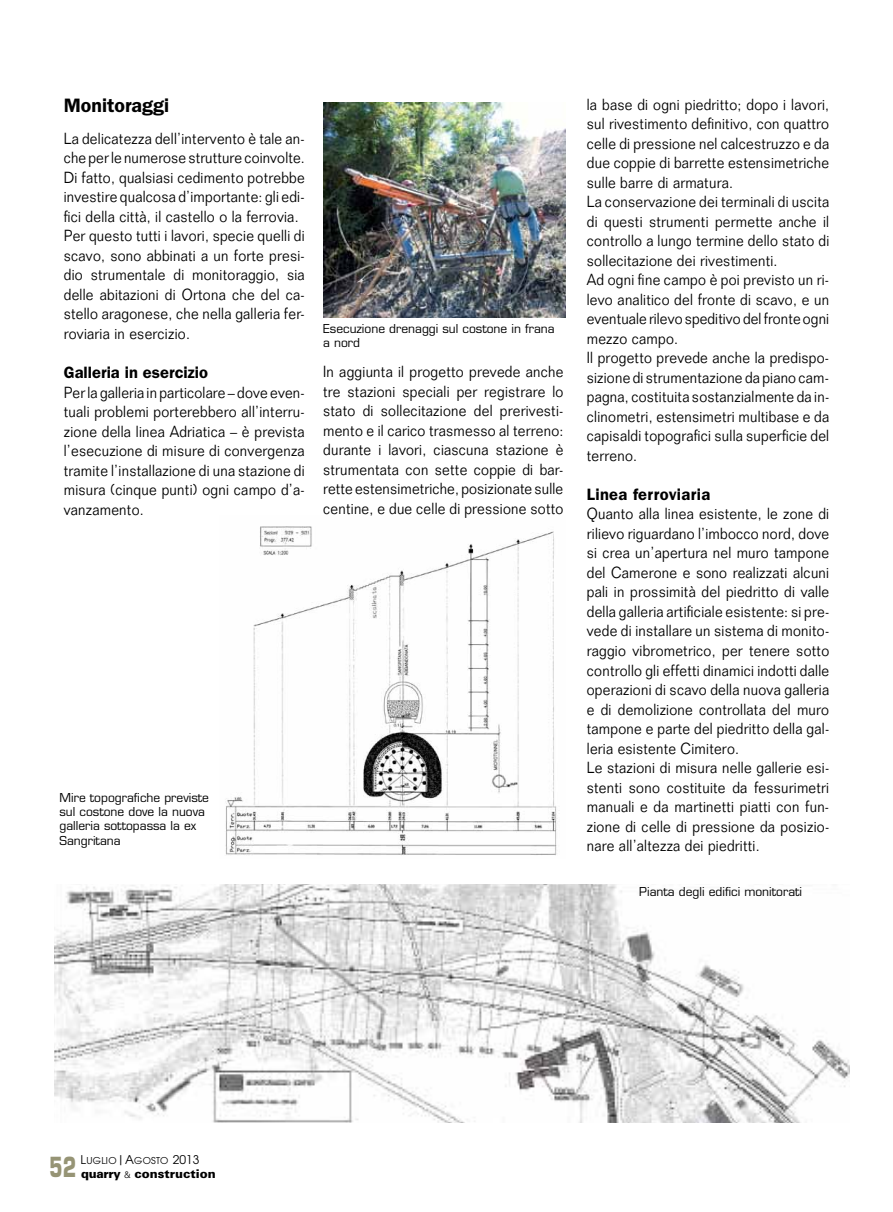
<style>
.page{position:relative;width:893px;height:1212px;background:#fff}
.page>*{position:absolute;margin:0;border:0;box-sizing:border-box;transform-origin:0 0}
.t1{font:700 27px "Eurostile";color:#969475;scale:.7 1}
.t2{font:600 19.5px "Franklin Gothic";color:#000}
.t3{font:600 16.5px "Franklin Gothic";color:#000}
.t4{font:600 16.5px "Franklin Gothic";letter-spacing:.02em;color:#000}
.t5{font:300 15.75px/19.5px "Folio";letter-spacing:.02em;color:#000;scale:.9 1}
.t6{font:12px/14.4px "Eurostile";color:#000}
.t7{font:900 12px "Univers";color:#000}
.t8{font:9.45px "Avant Garde";letter-spacing:.03em;color:#000}
.s1{font-size:12px}
.s2{font-weight:300;font-size:9px}
</style>
<div class="page">
<img style="left:225px;top:526px;width:333px;height:329px">
<img style="left:323px;top:103px;width:243px;height:214px">
<img style="left:54px;top:884px;width:795px;height:239px">
<p class="t2" style="left:64px;top:94px;width:107px">Monitoraggi</p>
<p class="t5" style="left:64px;top:129px;width:269px">La delicatezza dell’intervento è tale an&shy;che per le numerose strutture coinvolte.<br>Di fatto, qualsiasi cedimento potrebbe investire qualcosa d’importante: gli edi&shy;fici della città, il castello o la ferrovia.<br>Per questo tutti i lavori, specie quelli di scavo, sono abbinati a un forte presi&shy;dio strumentale di monitoraggio, sia delle abitazioni di Ortona che del ca&shy;stello aragonese, che nella galleria fer&shy;roviaria in esercizio.</p>
<p class="t3" style="left:64px;top:363px;width:146px">Galleria in esercizio</p>
<p class="t5" style="left:64px;top:382px;width:269px;text-align:justify">Per la galleria in particolare – dove even&shy;tuali problemi porterebbero all’interru&shy;zione della linea Adriatica – è prevista l’esecuzione di misure di convergenza tramite l’installazione di una stazione di misura (cinque punti) ogni campo d’a&shy;vanzamento.</p>
<p class="t6" style="left:323px;top:321px;width:233px">Esecuzione drenaggi sul costone in frana a nord</p>
<p class="t5" style="left:323px;top:362px;width:268px;text-align:justify">In aggiunta il progetto prevede anche tre stazioni speciali per registrare lo stato di sollecitazione del prerivesti&shy;mento e il carico trasmesso al terreno: durante i lavori, ciascuna stazione è strumentata con sette coppie di bar&shy;rette estensimetriche, posizionate sulle centine, e due celle di pressione sotto</p>
<p class="t6" style="left:60px;top:790px;width:151px">Mire topografiche previste sul costone dove la nuova galleria sottopassa la ex<br>Sangritana</p>
<p class="t5" style="left:587px;top:94px;width:271px">la base di ogni piedritto; dopo i lavori, sul rivestimento definitivo, con quattro celle di pressione nel calcestruzzo e da due coppie di barrette estensimetriche sulle barre di armatura.<br>La conservazione dei terminali di uscita di questi strumenti permette anche il controllo a lungo termine dello stato di sollecitazione dei rivestimenti.<br>Ad ogni fine campo è poi previsto un ri&shy;levo analitico del fronte di scavo, e un eventuale rilevo speditivo del fronte ogni mezzo campo.<br>Il progetto prevede anche la predispo&shy;sizione di strumentazione da piano cam&shy;pagna, costituita sostanzialmente da in&shy;clinometri, estensimetri multibase e da capisaldi topografici sulla superficie del terreno.</p>
<p class="t4" style="left:587px;top:484px;width:125px">Linea ferroviaria</p>
<p class="t5" style="left:587px;top:504px;width:271px">Quanto alla linea esistente, le zone di rilievo riguardano l’imbocco nord, dove si crea un’apertura nel muro tampone del Camerone e sono realizzati alcuni pali in prossimità del piedritto di valle della galleria artificiale esistente: si pre&shy;vede di installare un sistema di monito&shy;raggio vibrometrico, per tenere sotto controllo gli effetti dinamici indotti dalle operazioni di scavo della nuova galleria e di demolizione controllata del muro tampone e parte del piedritto della gal&shy;leria esistente Cimitero.<br>Le stazioni di misura nelle gallerie esi&shy;stenti sono costituite da fessurimetri manuali e da martinetti piatti con fun&shy;zione di celle di pressione da posizio&shy;nare all’altezza dei piedritti.</p>
<p class="t6" style="left:639px;top:884px;width:164px">Pianta degli edifici monitorati</p>
<p class="t8" style="left:81px;top:1155px;width:120px"><span class="s1">L</span>UGLIO<span class="s1">|A</span>GOSTO <span class="s1">2013</span></p>
<h1 class="t1" style="left:49px;top:1150px;width:40px">52</h1>
<p class="t7" style="left:81px;top:1166px;width:136px">quarry <span class="s2">&amp;</span> construction</p>
</div>
